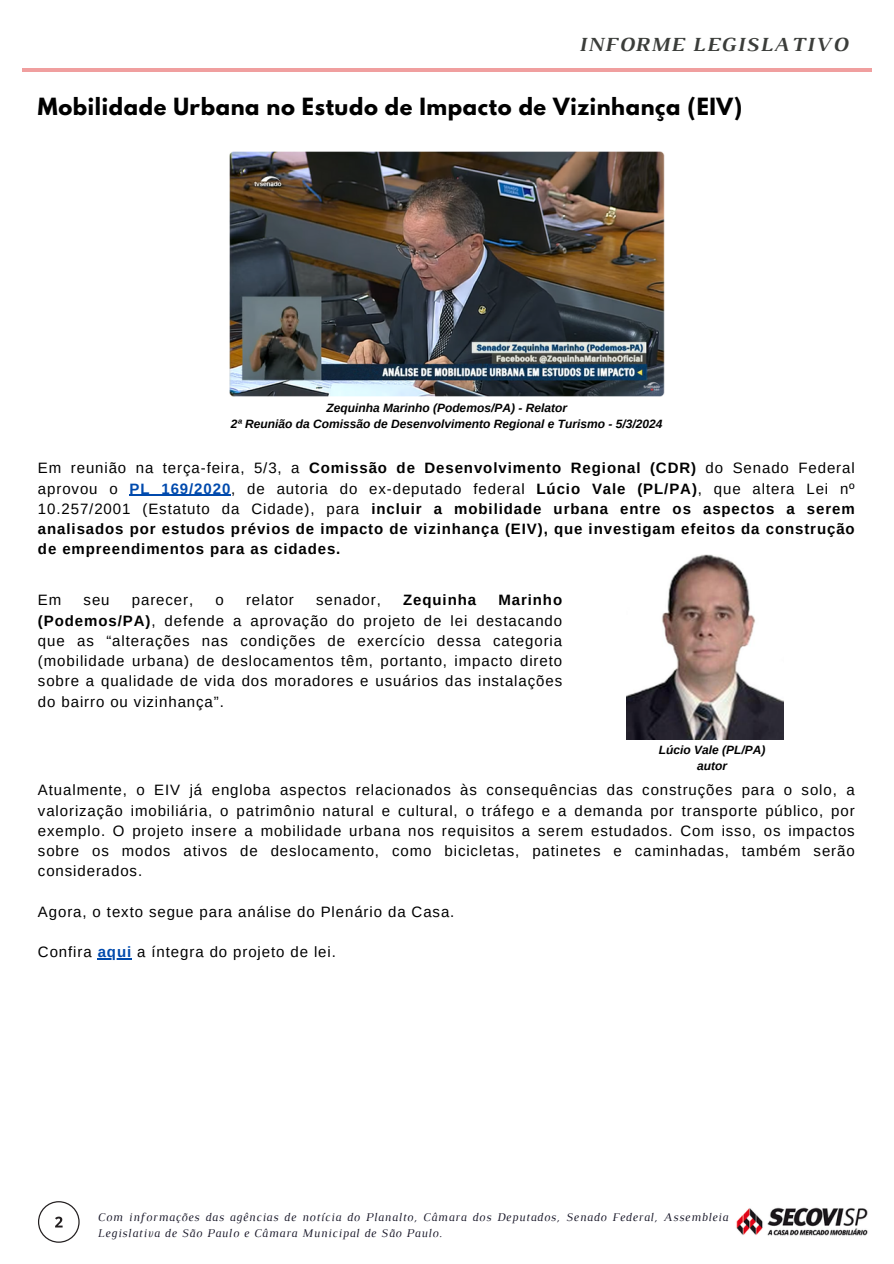
<style>
.page{position:relative;width:894px;height:1264px;background:#fff}
.page>*{position:absolute;margin:0;border:0;box-sizing:border-box;transform-origin:0 0}
.t1{font:700 21px "League Spartan";letter-spacing:.03em;color:#000}
.t2{font:italic 700 20.4px "Luthier";letter-spacing:.06em;color:#3b3d3a}
.t3{font:15px/20.2px "Arimo";letter-spacing:.06em;color:#000;text-align:justify}
.t4{font:700 15px/20.2px "Arimo";letter-spacing:.06em;color:#000;text-align:justify}
.t5{font:italic 12px/16px "Luthier";letter-spacing:.06em;color:#191829}
.t6{font:italic 700 12px/16px "Arimo";color:#000;text-align:center}
.s1{font-weight:400}
.s2{color:#004aad}
.s3{font-weight:700}
.s4{font-weight:700;color:#004aad}
</style>
<div class="page">
<hr style="left:22px;top:68px;width:849px;height:4px;background:#f09f9f">
<svg style="left:38px;top:1201px;width:42px;height:41px"></svg>
<img style="left:736px;top:1207px;width:132px;height:29px">
<img style="left:229px;top:151px;width:435px;height:245px">
<hr style="left:129px;top:494px;width:102px;height:2px;background:#004aad">
<img style="left:626px;top:554px;width:157px;height:185px">
<hr style="left:98px;top:958px;width:34px;height:1px;background:#004aad">
<h2 class="t2" style="left:577px;top:37px;width:270px">INFORME LEGISLATIVO</h2>
<h1 class="t1" style="left:38px;top:96px;width:705px">Mobilidade Urbana no Estudo de Impacto de Vizinhança (EIV)</h1>
<p class="t6" style="left:231px;top:399px;width:433px">Zequinha Marinho (Podemos/PA) - Relator<br>2ª Reunião da Comissão de Desenvolvimento Regional e Turismo - 5/3/2024</p>
<p class="t4" style="left:38px;top:458px;width:818px"><span class="s1">Em reunião na terça-feira, 5/3, a</span> Comissão de Desenvolvimento Regional (CDR) <span class="s1">do Senado Federal aprovou o</span> <span class="s2">PL 169/2020</span><span class="s1">, de autoria do ex-deputado federal</span> Lúcio Vale (PL/PA)<span class="s1">, que altera Lei nº 10.257/2001 (Estatuto da Cidade), para</span> incluir a mobilidade urbana entre os aspectos a serem analisados por estudos prévios de impacto de vizinhança (EIV), que investigam efeitos da construção de empreendimentos para as cidades.</p>
<p class="t3" style="left:38px;top:590px;width:525px;text-indent:460px"><span class="s3">Marinho (Podemos/PA)</span>, defende a aprovação do projeto de lei destacando que as “alterações nas condições de exercício dessa categoria (mobilidade urbana) de deslocamentos têm, portanto, impacto direto sobre a qualidade de vida dos moradores e usuários das instalações do bairro ou vizinhança”.</p>
<p class="t3" style="left:38px;top:590px;width:25px">Em</p>
<p class="t3" style="left:84px;top:590px;width:27px">seu</p>
<p class="t3" style="left:132px;top:590px;width:63px">parecer,</p>
<p class="t3" style="left:215px;top:590px;width:10px">o</p>
<p class="t3" style="left:246px;top:590px;width:49px">relator</p>
<p class="t3" style="left:316px;top:590px;width:66px">senador,</p>
<p class="t4" style="left:403px;top:590px;width:74px">Zequinha</p>
<p class="t6" style="left:658px;top:742px;width:108px">Lúcio Vale (PL/PA) autor</p>
<p class="t3" style="left:38px;top:780px;width:818px">Atualmente, o EIV já engloba aspectos relacionados às consequências das construções para o solo, a valorização imobiliária, o patrimônio natural e cultural, o tráfego e a demanda por transporte público, por exemplo. O projeto insere a mobilidade urbana nos requisitos a serem estudados. Com isso, os impactos sobre os modos ativos de deslocamento, como bicicletas, patinetes e caminhadas, também serão considerados.</p>
<p class="t3" style="left:38px;top:901px;width:418px">Agora, o texto segue para análise do Plenário da Casa.</p>
<p class="t3" style="left:38px;top:942px;width:299px">Confira <span class="s4">aqui</span> a íntegra do projeto de lei.</p>
<p class="t5" style="left:97px;top:1210px;width:632px">Com informações das agências de notícia do Planalto, Câmara dos Deputados, Senado Federal, Assembleia<br>Legislativa de São Paulo e Câmara Municipal de São Paulo.</p>
</div>
